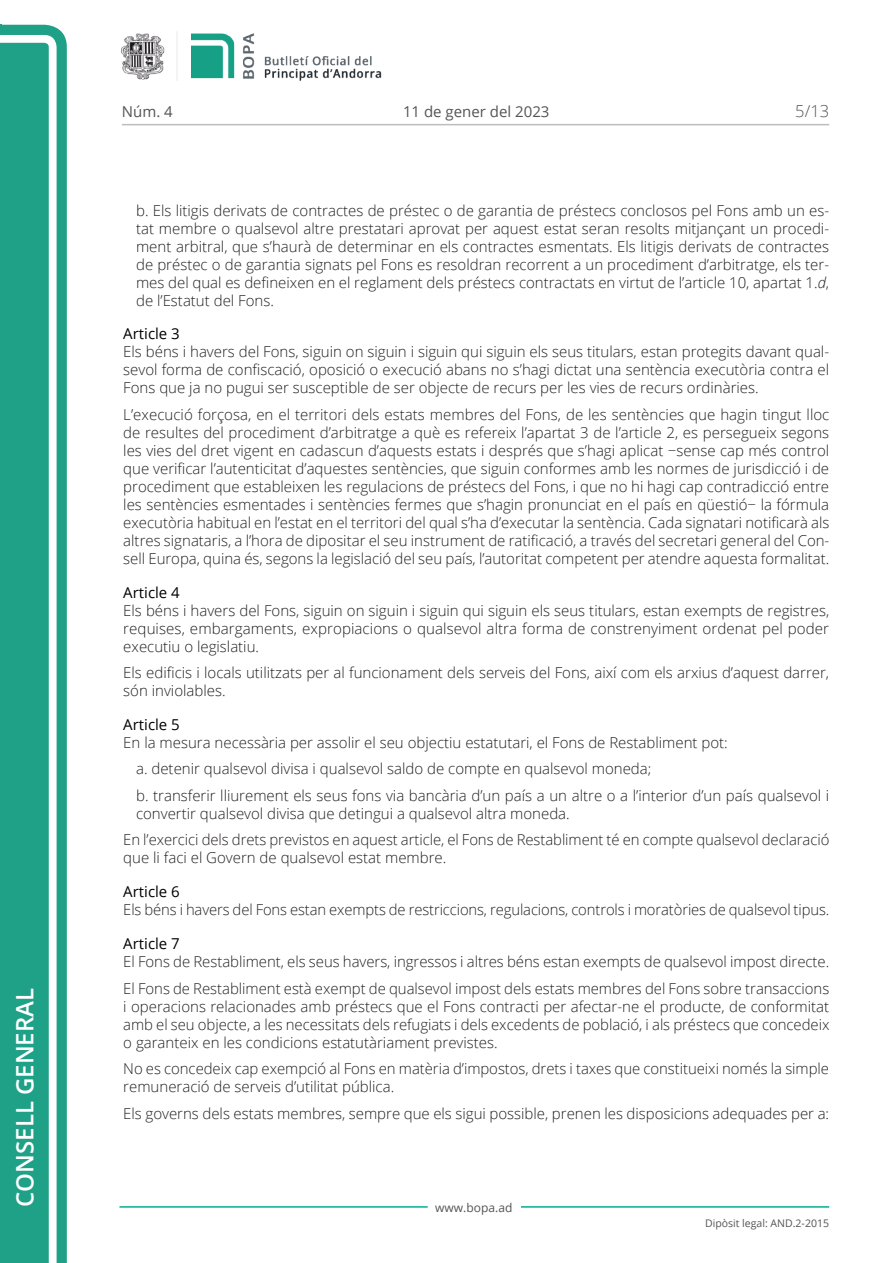
<style>
.page{position:relative;width:893px;height:1263px;background:#fff}
.page>*{position:absolute;margin:0;border:0;box-sizing:border-box;transform-origin:0 0}
.t1{font:600 24px "Open Sans";color:#fff}
.t2{font:300 16.5px "Open Sans";color:#545454}
.Body_text{font:300 15px/18px "Open Sans";color:#231f20;text-align:justify}
.Body_text_i{font:300 15px/18px "Open Sans";color:#231f20;text-align:justify}
.Titol_7{font:15px "Open Sans";color:#000}
.t3{font:15px "Open Sans";color:#545454}
.t4{font:12px "Open Sans";color:#545454}
.t5{font:10.5px "Open Sans";color:#545454}
.s1{font-style:italic}
</style>
<div class="page">
<svg style="left:0;top:25px;width:67px;height:1238px;fill:#1ea187"></svg>
<div style="left:0;top:43px;width:49px;height:1220px;background:#1ea187"></div>
<img style="left:122px;top:32px;width:260px;height:49px">
<hr style="left:119px;top:1206px;width:309px;height:2px;background:#00ae91">
<hr style="left:521px;top:1206px;width:308px;height:2px;background:#00ae91">
<hr style="left:122px;top:124px;width:707px;height:1px;background:#bcbdc0">
<h1 class="t1" style="left:8px;top:1207px;width:220px;rotate:-90deg">Consell General</h1>
<p class="t3" style="left:122px;top:102px;width:52px">Núm. 4</p>
<p class="t3" style="left:403px;top:102px;width:148px">11 de gener del 2023</p>
<p class="t2" style="left:795px;top:100px;width:35px">5/13</p>
<p class="Body_text_i" style="left:136px;top:201px;width:695px">b. Els litigis derivats de contractes de préstec o de garantia de préstecs conclosos pel Fons amb un es&shy;tat membre o qualsevol altre prestatari aprovat per aquest estat seran resolts mitjançant un procedi&shy;ment arbitral, que s’haurà de determinar en els contractes esmentats. Els litigis derivats de contractes de préstec o de garantia signats pel Fons es resoldran recorrent a un procediment d’arbitratge, els ter&shy;mes del qual es defineixen en el reglament dels préstecs contractats en virtut de l’article 10, apartat 1.<span class="s1">d</span>, de l’Estatut del Fons.</p>
<p class="Titol_7" style="left:123px;top:324px;width:58px">Article 3</p>
<p class="Body_text" style="left:123px;top:342px;width:707px">Els béns i havers del Fons, siguin on siguin i siguin qui siguin els seus titulars, estan protegits davant qual&shy;sevol forma de confiscació, oposició o execució abans no s’hagi dictat una sentència executòria contra el Fons que ja no pugui ser susceptible de ser objecte de recurs per les vies de recurs ordinàries.</p>
<p class="Body_text" style="left:123px;top:405px;width:708px">L’execució forçosa, en el territori dels estats membres del Fons, de les sentències que hagin tingut lloc de resultes del procediment d’arbitratge a què es refereix l’apartat 3 de l’article 2, es persegueix segons les vies del dret vigent en cadascun d’aquests estats i després que s’hagi aplicat −sense cap més control que verificar l’autenticitat d’aquestes sentències, que siguin conformes amb les normes de jurisdicció i de procediment que estableixen les regulacions de préstecs del Fons, i que no hi hagi cap contradicció entre les sentències esmentades i sentències fermes que s’hagin pronunciat en el país en qüestió− la fórmula executòria habitual en l’estat en el territori del qual s’ha d’executar la sentència. Cada signatari notificarà als altres signataris, a l’hora de dipositar el seu instrument de ratificació, a través del secretari general del Con&shy;sell Europa, quina és, segons la legislació del seu país, l’autoritat competent per atendre aquesta formalitat.</p>
<p class="Titol_7" style="left:123px;top:582px;width:58px">Article 4</p>
<p class="Body_text" style="left:123px;top:601px;width:707px">Els béns i havers del Fons, siguin on siguin i siguin qui siguin els seus titulars, estan exempts de registres, requises, embargaments, expropiacions o qualsevol altra forma de constrenyiment ordenat pel poder executiu o legislatiu.</p>
<p class="Body_text" style="left:123px;top:663px;width:707px">Els edificis i locals utilitzats per al funcionament dels serveis del Fons, així com els arxius d’aquest darrer, són inviolables.</p>
<p class="Titol_7" style="left:123px;top:714px;width:58px">Article 5</p>
<p class="Body_text" style="left:123px;top:733px;width:606px">En la mesura necessària per assolir el seu objectiu estatutari, el Fons de Restabliment pot:</p>
<p class="Body_text_i" style="left:136px;top:760px;width:517px">a. detenir qualsevol divisa i qualsevol saldo de compte en qualsevol moneda;</p>
<p class="Body_text_i" style="left:136px;top:786px;width:695px">b. transferir lliurement els seus fons via bancària d’un país a un altre o a l’interior d’un país qualsevol i convertir qualsevol divisa que detingui a qualsevol altra moneda.</p>
<p class="Body_text" style="left:123px;top:831px;width:708px">En l’exercici dels drets previstos en aquest article, el Fons de Restabliment té en compte qualsevol declaració que li faci el Govern de qualsevol estat membre.</p>
<p class="Titol_7" style="left:123px;top:881px;width:58px">Article 6</p>
<p class="Body_text" style="left:123px;top:900px;width:708px">Els béns i havers del Fons estan exempts de restriccions, regulacions, controls i moratòries de qualsevol tipus.</p>
<p class="Titol_7" style="left:123px;top:933px;width:58px">Article 7</p>
<p class="Body_text" style="left:123px;top:952px;width:707px">El Fons de Restabliment, els seus havers, ingressos i altres béns estan exempts de qualsevol impost directe.</p>
<p class="Body_text" style="left:123px;top:979px;width:708px">El Fons de Restabliment està exempt de qualsevol impost dels estats membres del Fons sobre transaccions i operacions relacionades amb préstecs que el Fons contracti per afectar-ne el producte, de conformitat amb el seu objecte, a les necessitats dels refugiats i dels excedents de població, i als préstecs que concedeix o garanteix en les condicions estatutàriament previstes.</p>
<p class="Body_text" style="left:123px;top:1059px;width:707px">No es concedeix cap exempció al Fons en matèria d’impostos, drets i taxes que constitueixi només la simple remuneració de serveis d’utilitat pública.</p>
<p class="Body_text" style="left:123px;top:1104px;width:707px">Els governs dels estats membres, sempre que els sigui possible, prenen les disposicions adequades per a:</p>
<p class="t4" style="left:435px;top:1199px;width:79px">www.bopa.ad</p>
<p class="t5" style="left:705px;top:1216px;width:125px">Dipòsit legal: AND.2-2015</p>
</div>
